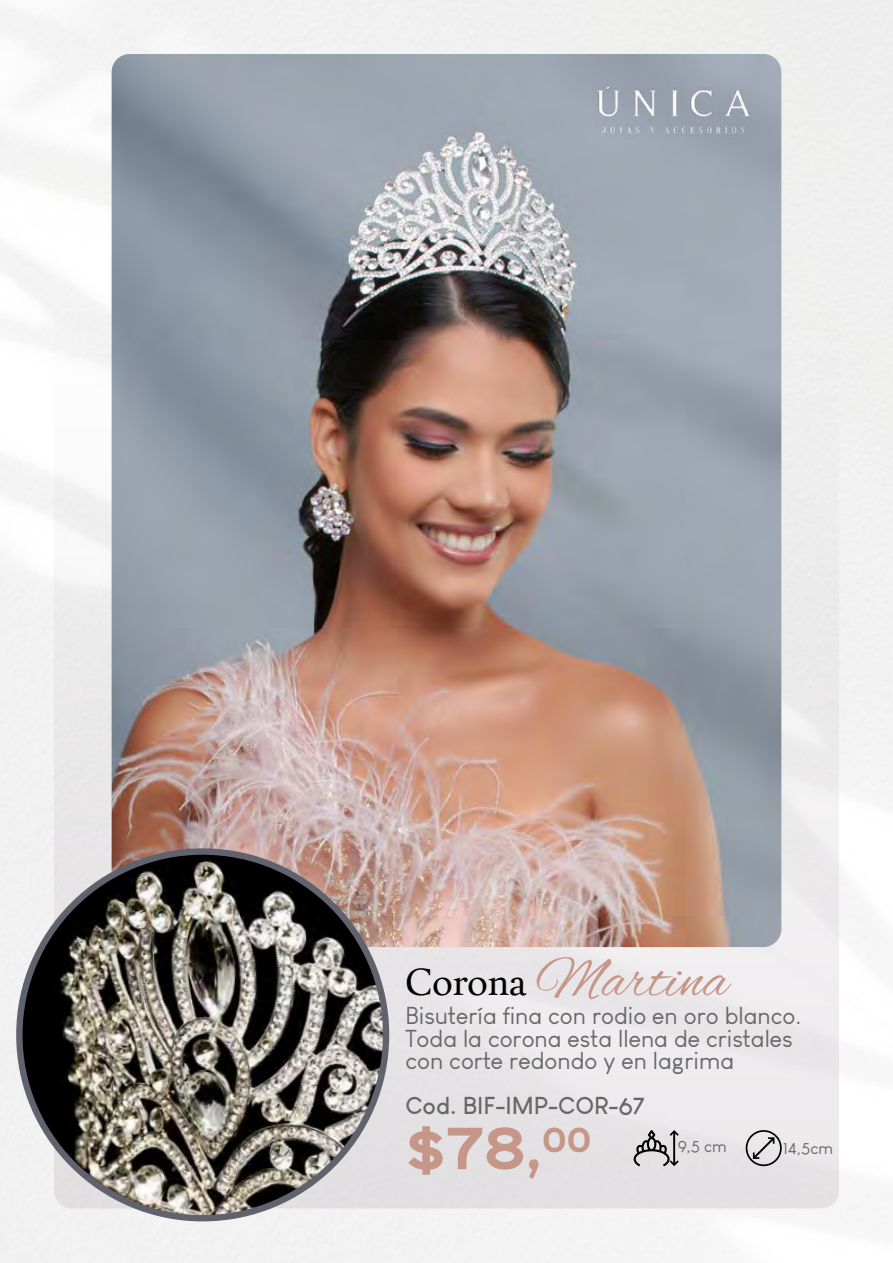
<style>
.page{position:relative;width:893px;height:1263px;background:#fff}
.page>*{position:absolute;margin:0;border:0;box-sizing:border-box;transform-origin:0 0}
.t1{font:58.5px "Alex Brush";color:#c69688}
.t2{font:700 51px "Sinkin Sans 700";color:#c69688}
.t3{font:24px/22.5px "Louis George Cafe";color:#666767}
.t4{font:700 24px "Louis George Cafe";color:#666767}
.t5{font:16.5px "Louis George Cafe";color:#666767}
.s1{font-family:"Calendas Plus";font-size:37.5px;color:#000}
</style>
<div class="page">
<img style="left:0;top:0;width:893px;height:1263px">
<div style="left:54px;top:300px;width:785px;height:908px;background:#ebe9ea;border-radius:18px"></div>
<img style="left:112px;top:54px;width:669px;height:893px">
<div style="left:16px;top:848px;width:373px;height:373px;background:#60626d;border-radius:50%"></div>
<img style="left:23px;top:855px;width:360px;height:360px;border-radius:180px">
<svg style="left:746px;top:1130px;width:36px;height:36px"></svg>
<svg style="left:634px;top:1130px;width:45px;height:36px"></svg>
<img style="left:593px;top:87px;width:161px;height:52px">
<h1 class="t1" style="left:405px;top:947px;width:324px"><span class="s1">Corona</span> Martina</h1>
<p class="t3" style="left:405px;top:1004px;width:397px">Bisutería fina con rodio en oro blanco.<br>Toda la corona esta llena de cristales con corte redondo y en lagrima</p>
<p class="t4" style="left:405px;top:1090px;width:241px">Cod. BIF-IMP-COR-67</p>
<p class="t5" style="left:678px;top:1137px;width:51px">9,5 cm</p>
<p class="t5" style="left:783px;top:1138px;width:52px">14,5cm</p>
<h2 class="t2" style="left:405px;top:1122px;width:187px">$78,<sup>00</sup></h2>
</div>
